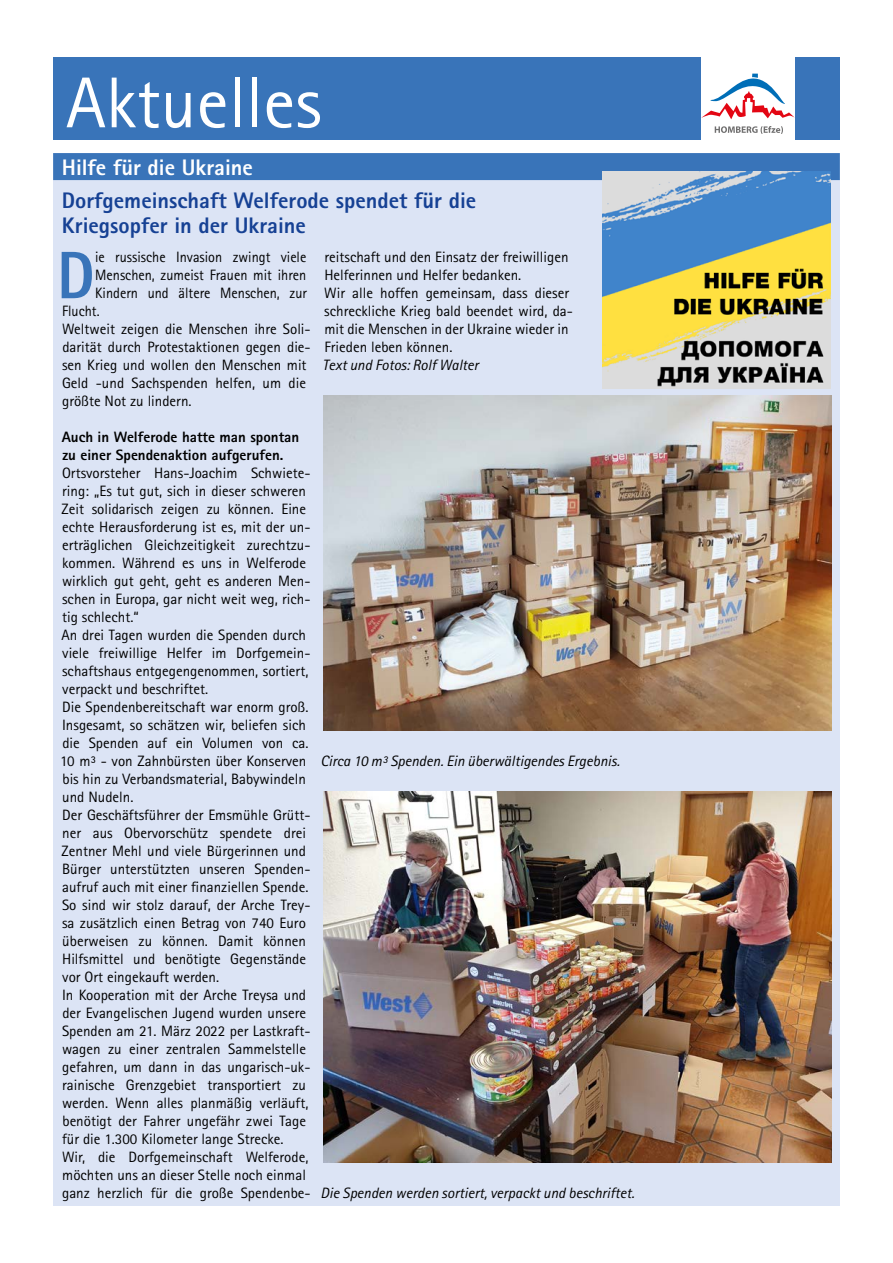
<style>
.page{position:relative;width:893px;height:1263px;background:#fff}
.page>*{position:absolute;margin:0;border:0;box-sizing:border-box;transform-origin:0 0}
.t1{font:72px "Rotis Sans Serif";color:#fff}
.t2{font:800 67.2px "Rotis Sans Serif";color:#3974b9;scale:.95 1}
.t3{font:800 22.5px/25.5px "Rotis Sans Serif";color:#164194}
.t4{font:800 22.5px "Rotis Sans Serif";color:#fff}
.t5{font:15px/18px "Rotis Sans Serif";color:#000}
.t6{font:italic 15px "Rotis Sans Serif";color:#000}
.t7{font:15px "Rotis Sans Serif";color:#000;scale:.95 1}
.t8{font:800 15px/18px "Rotis Sans Serif";color:#000}
</style>
<div class="page">
<div style="left:53px;top:57px;width:787px;height:83px;background:#3974b9"></div>
<div style="left:53px;top:153px;width:787px;height:1052px;background:#dce4f5"></div>
<div style="left:53px;top:153px;width:787px;height:27px;background:#3974b9"></div>
<img style="left:324px;top:396px;width:507px;height:334px">
<img style="left:324px;top:792px;width:507px;height:370px">
<img style="left:603px;top:171px;width:227px;height:217px">
<div style="left:701px;top:57px;width:94px;height:94px;background:#fff"></div>
<svg style="left:715px;top:126px;width:68px;height:8px"></svg>
<svg style="left:701px;top:74px;width:94px;height:45px"></svg>
<h1 class="t1" style="left:66px;top:60px;width:257px">Aktuelles</h1>
<h3 class="t4" style="left:62px;top:153px;width:193px">Hilfe für die Ukraine</h3>
<h3 class="t3" style="left:62px;top:187px;width:416px">Dorfgemeinschaft Welferode spendet für die<br>Kriegsopfer in der Ukraine</h3>
<h2 class="t2" style="left:57px;top:233px;width:41px">D</h2>
<p class="t7" style="left:95px;top:248px;width:224px">ie russische Invasion zwingt viele</p>
<p class="t5" style="left:324px;top:248px;width:250px">reitschaft und den Einsatz der freiwilligen Helferinnen und Helfer bedanken.<br>Wir alle hoffen gemeinsam, dass dieser schreckliche Krieg bald beendet wird, da&shy;mit die Menschen in der Ukraine wieder in Frieden leben können.</p>
<p class="t6" style="left:323px;top:356px;width:158px">Text und Fotos: Rolf Walter</p>
<p class="t7" style="left:95px;top:266px;width:224px">Menschen, zumeist Frauen mit ihren</p>
<p class="t7" style="left:95px;top:284px;width:224px">Kindern und ältere Menschen, zur</p>
<p class="t7" style="left:62px;top:302px;width:41px">Flucht.</p>
<p class="t5" style="left:62px;top:320px;width:250px">Weltweit zeigen die Menschen ihre Soli-</p>
<p class="t5" style="left:62px;top:338px;width:250px">darität durch Protestaktionen gegen die-</p>
<p class="t5" style="left:62px;top:356px;width:246px">sen Krieg und wollen den Menschen mit</p>
<p class="t5" style="left:62px;top:374px;width:246px">Geld -und Sachspenden helfen, um die</p>
<p class="t5" style="left:62px;top:392px;width:131px">größte Not zu lindern.</p>
<p class="t8" style="left:62px;top:428px;width:239px">Auch in Welferode hatte man spontan zu einer Spendenaktion aufgerufen.</p>
<p class="t5" style="left:60px;top:464px;width:252px">Ortsvorsteher Hans-Joachim Schwiete&shy;ring: „Es tut gut, sich in dieser schweren Zeit solidarisch zeigen zu können. Eine echte Herausforderung ist es, mit der un&shy;erträglichen Gleichzeitigkeit zurechtzu&shy;kommen. Während es uns in Welferode wirklich gut geht, geht es anderen Men&shy;schen in Europa, gar nicht weit weg, rich&shy;tig schlecht.“<br>An drei Tagen wurden die Spenden durch viele freiwillige Helfer im Dorfgemein&shy;schaftshaus entgegengenommen, sortiert, verpackt und beschriftet.<br>Die Spendenbereitschaft war enorm groß.<br>Insgesamt, so schätzen wir, beliefen sich die Spenden auf ein Volumen von ca.<br>10 m³ - von Zahnbürsten über Konserven bis hin zu Verbandsmaterial, Babywindeln und Nudeln.<br>Der Geschäftsführer der Emsmühle Grütt&shy;ner aus Obervorschütz spendete drei Zentner Mehl und viele Bürgerinnen und Bürger unterstützten unseren Spenden&shy;aufruf auch mit einer finanziellen Spende.<br>So sind wir stolz darauf, der Arche Trey&shy;sa zusätzlich einen Betrag von 740 Euro überweisen zu können. Damit können Hilfsmittel und benötigte Gegenstände vor Ort eingekauft werden.<br>In Kooperation mit der Arche Treysa und der Evangelischen Jugend wurden unsere Spenden am 21. März 2022 per Lastkraft&shy;wagen zu einer zentralen Sammelstelle gefahren, um dann in das ungarisch-uk&shy;rainische Grenzgebiet transportiert zu werden. Wenn alles planmäßig verläuft, benötigt der Fahrer ungefähr zwei Tage für die 1.300 Kilometer lange Strecke.<br>Wir, die Dorfgemeinschaft Welferode, möchten uns an dieser Stelle noch einmal ganz herzlich für die große Spendenbe-</p>
<p class="t6" style="left:320px;top:752px;width:301px">Circa 10 m³ Spenden. Ein überwältigendes Ergebnis.</p>
<p class="t6" style="left:321px;top:1184px;width:316px">Die Spenden werden sortiert, verpackt und beschriftet.</p>
</div>
